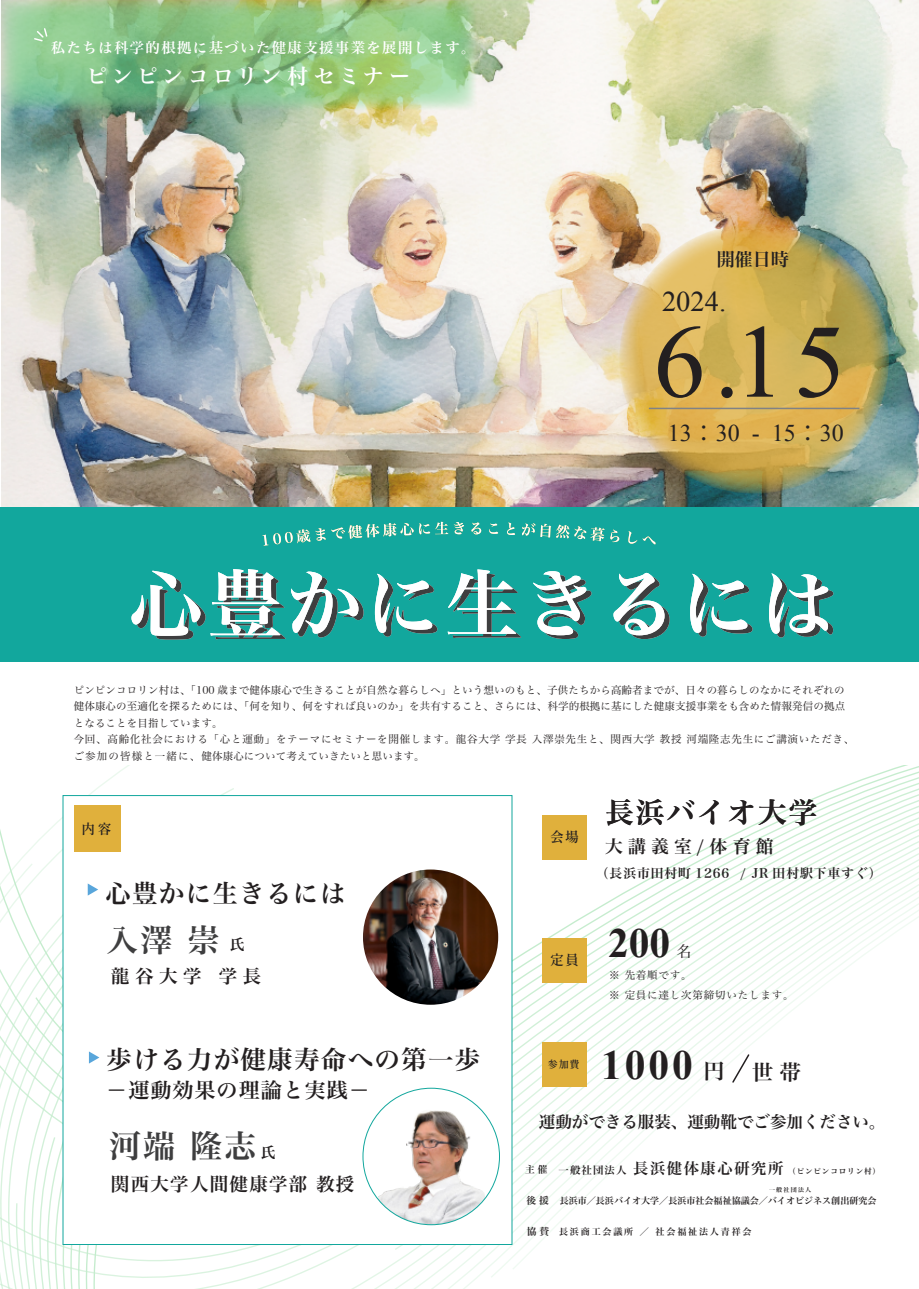
<style>
.page{position:relative;width:919px;height:1289px;background:#fff}
.page>*{position:absolute;margin:0;border:0;box-sizing:border-box;transform-origin:0 0}
.t1{font:104.1px "Times New Roman";color:#231f20}
.t2{font:75px "Hira Min Pro W6";letter-spacing:.05em;color:#fff}
.t3{font:700 41.55px "Times New Roman";letter-spacing:.07em;color:#231f20}
.t4{font:31.95px "Hira Min Pro W6";color:#3e3e3f}
.t5{font:28.5px "Hira Min Pro W6";letter-spacing:.07em;color:#231f20}
.t6{font:28.5px "Times New Roman";color:#231f20}
.t7{font:25.5px "Hira Min Pro W6";letter-spacing:.05em;color:#231f20}
.t8{font:24px "Times New Roman";color:#231f20}
.t9{font:21.15px "Hira Min Pro W6";color:#231f20}
.t10{font:21px "Hira Min Pro W6";letter-spacing:.195em;color:#fff}
.t11{font:21px "Hira Min Pro W6";letter-spacing:.05em;color:#231f20}
.t12{font:18.45px "Hira Min Pro W6";letter-spacing:.07em;color:#231f20}
.t13{font:18px "Hira Min Pro W6";color:#231f20}
.t14{font:17.7px "Hira Min Pro W6";letter-spacing:.3em;color:#231f20}
.t15{font:16.5px "Hira Min Pro W6";color:#231f20}
.t16{font:15.15px "Hira Min Pro W6";color:#231f20}
.t17{font:15.15px "Hira Min Pro W3";color:#231f20}
.t18{font:14.4px "Hira Min Pro W6";letter-spacing:.1em;color:#fff}
.t19{font:600 13.8px "Shippori Mincho";color:#231f20}
.t20{font:600 13.65px "Shippori Mincho";color:#231f20}
.t21{font:12.9px "Hira Min Pro W6";letter-spacing:.07em;color:#231f20}
.t22{font:10.5px/16.5px "Hira Min Pro W3";letter-spacing:.015em;color:#231f20}
.t23{font:10.5px/20.1px "Hira Min Pro W3";letter-spacing:.07em;color:#231f20}
.t24{font:600 10.05px "Shippori Mincho";color:#231f20}
.t25{font:9.75px "Hira Min Pro W6";color:#231f20}
.t26{font:9px "Hira Min Pro W6";color:#231f20}
.t27{font:9px "Hira Min Pro W6";letter-spacing:.2em;color:#231f20}
.t28{font:7.65px "Hira Min Pro W6";letter-spacing:.1em;color:#231f20}
.t29{font:6px "Hira Min Pro W6";letter-spacing:.2em;color:#231f20}
.s1{font-family:"Koz Go Pr 6 N"}
.s2{font-family:"Hira Min Pro W6";font-weight:400;font-size:21.15px}
.s3{font-size:10.5px}
.s4{font-size:15.3px}
</style>
<div class="page">
<svg style="left:512px;top:813px;width:406px;height:456px"></svg>
<svg style="left:0;top:765px;width:214px;height:523px"></svg>
<svg style="left:0;top:927px;width:63px;height:74px"></svg>
<div style="left:63px;top:795px;width:449px;height:449px;background:#fff;border:1px solid #12a79d"></div>
<img style="left:1px;top:0;width:917px;height:507px">
<img style="left:1px;top:0;width:475px;height:111px">
<div style="left:0;top:507px;width:918px;height:154px;background:#12a79d"></div>
<svg style="left:33px;top:27px;width:15px;height:16px"></svg>
<svg style="left:262px;top:528px;width:63px;height:17px"></svg>
<svg style="left:331px;top:523px;width:82px;height:15px"></svg>
<svg style="left:419px;top:522px;width:29px;height:12px"></svg>
<svg style="left:454px;top:522px;width:10px;height:12px"></svg>
<svg style="left:471px;top:522px;width:10px;height:12px"></svg>
<svg style="left:489px;top:523px;width:9px;height:11px"></svg>
<svg style="left:507px;top:522px;width:8px;height:13px"></svg>
<svg style="left:522px;top:523px;width:82px;height:18px"></svg>
<svg style="left:610px;top:529px;width:9px;height:13px"></svg>
<svg style="left:628px;top:531px;width:27px;height:13px"></svg>
<svg style="left:619px;top:224px;width:270px;height:269px;background:#cfb05b"></svg>
<hr style="left:648px;top:407px;width:211px;height:2px;background:#808285">
<div style="left:541px;top:938px;width:45px;height:45px;background:#e0b03c"></div>
<div style="left:541px;top:815px;width:45px;height:45px;background:#e0b03c"></div>
<div style="left:541px;top:1041px;width:45px;height:45px;background:#e0b03c"></div>
<svg style="left:731px;top:1052px;width:19px;height:32px"></svg>
<img style="left:377px;top:1089px;width:108px;height:135px">
<img style="left:363px;top:869px;width:135px;height:135px;border-radius:68px">
<div style="left:74px;top:805px;width:47px;height:46px;background:#e0b03c"></div>
<svg style="left:88px;top:883px;width:10px;height:12px"></svg>
<svg style="left:0;top:1001px;width:191px;height:287px"></svg>
<h3 class="t18" style="left:51px;top:35px;width:426px">私たちは科学的根拠に基づいた健康支援事業を展開します。</h3>
<h3 class="t10" style="left:87px;top:58px;width:325px">ピンピンコロリン村セミナー</h3>
<h3 class="t13" style="left:716px;top:243px;width:74px">開催日時</h3>
<h3 class="t6" style="left:662px;top:283px;width:66px">2024.</h3>
<h1 class="t1" style="left:653px;top:292px;width:194px">6.15</h1>
<h3 class="t8" style="left:667px;top:416px;width:177px">13<span class="s1">：</span>30 - 15<span class="s1">：</span>30</h3>
<h2 class="t2" style="left:129px;top:537px;width:707px">心豊かに生きるには</h2>
<p class="t22" style="left:74px;top:680px;width:782px">ピンピンコロリン村は、「100 歳まで健体康心で生きることが自然な暮らしへ」という想いのもと、子供たちから高齢者までが、日々の暮らしのなかにそれぞれの健体康心の至適化を探るためには、「何を知り、何をすれば良いのか」を共有すること、さらには、科学的根拠に基にした健康支援事業をも含めた情報発信の拠点となることを目指しています。<br>今回、高齢化社会における「心と運動」をテーマにセミナーを開催します。龍谷大学 学長 入澤崇先生と、関西大学 教授 河端隆志先生にご講演いただき、ご参加の皆様と一緒に、健体康心について考えていきたいと思います。</p>
<h3 class="t20" style="left:82px;top:820px;width:31px">内容</h3>
<h3 class="t7" style="left:105px;top:870px;width:241px">心豊かに生きるには</h3>
<h3 class="t4" style="left:106px;top:912px;width:115px">入澤 崇</h3>
<h3 class="t12" style="left:111px;top:959px;width:152px">龍谷大学 学長</h3>
<h3 class="t16" style="left:230px;top:931px;width:17px">氏</h3>
<h3 class="t7" style="left:106px;top:1036px;width:375px">歩ける力が健康寿命への第一歩</h3>
<h3 class="t11" style="left:106px;top:1071px;width:265px"><span class="s1">－</span>運動効果の理論と実践<span class="s1">－</span></h3>
<h3 class="t4" style="left:109px;top:1117px;width:149px">河端 隆志</h3>
<h3 class="t12" style="left:111px;top:1167px;width:245px">関西大学人間健康学部 教授</h3>
<h3 class="t16" style="left:261px;top:1138px;width:17px">氏</h3>
<h3 class="t19" style="left:550px;top:828px;width:30px">会場</h3>
<h3 class="t19" style="left:550px;top:950px;width:30px">定員</h3>
<h3 class="t5" style="left:605px;top:787px;width:213px">長浜バイオ大学</h3>
<h3 class="t14" style="left:605px;top:830px;width:170px">大講義室/体育館</h3>
<p class="t21" style="left:595px;top:861px;width:287px">（長浜市田村町 1266 / JR 田村駅下車すぐ）</p>
<h3 class="t3" style="left:608px;top:914px;width:64px">200</h3>
<h3 class="t17" style="left:676px;top:938px;width:17px">名</h3>
<p class="t23" style="left:609px;top:964px;width:186px">※ 先着順です。<br>※ 定員に達し次第締切いたします。</p>
<p class="t24" style="left:548px;top:1057px;width:33px">参加費</p>
<h3 class="t3" style="left:601px;top:1036px;width:125px">1000 <span class="s2">円</span></h3>
<h3 class="t9" style="left:752px;top:1053px;width:50px">世帯</h3>
<h3 class="t15" style="left:539px;top:1107px;width:348px">運動ができる服装、運動靴でご参加ください。</h3>
<p class="t25" style="left:525px;top:1160px;width:24px">主催</p>
<p class="t25" style="left:526px;top:1191px;width:24px">後援</p>
<p class="t25" style="left:527px;top:1222px;width:24px">協賛</p>
<p class="t28" style="left:558px;top:1164px;width:323px"><span class="s3">一般社団法人</span> <span class="s4">長浜健体康心研究所</span> （ピンピンコロリン村）</p>
<p class="t26" style="left:559px;top:1192px;width:318px">長浜市／長浜バイオ大学／長浜市社会福祉協議会／バイオビジネス創出研究会</p>
<p class="t27" style="left:559px;top:1223px;width:194px">長浜商工会議所 ／ 社会福祉法人青祥会</p>
<p class="t29" style="left:769px;top:1184px;width:44px">一般社団法人</p>
</div>
